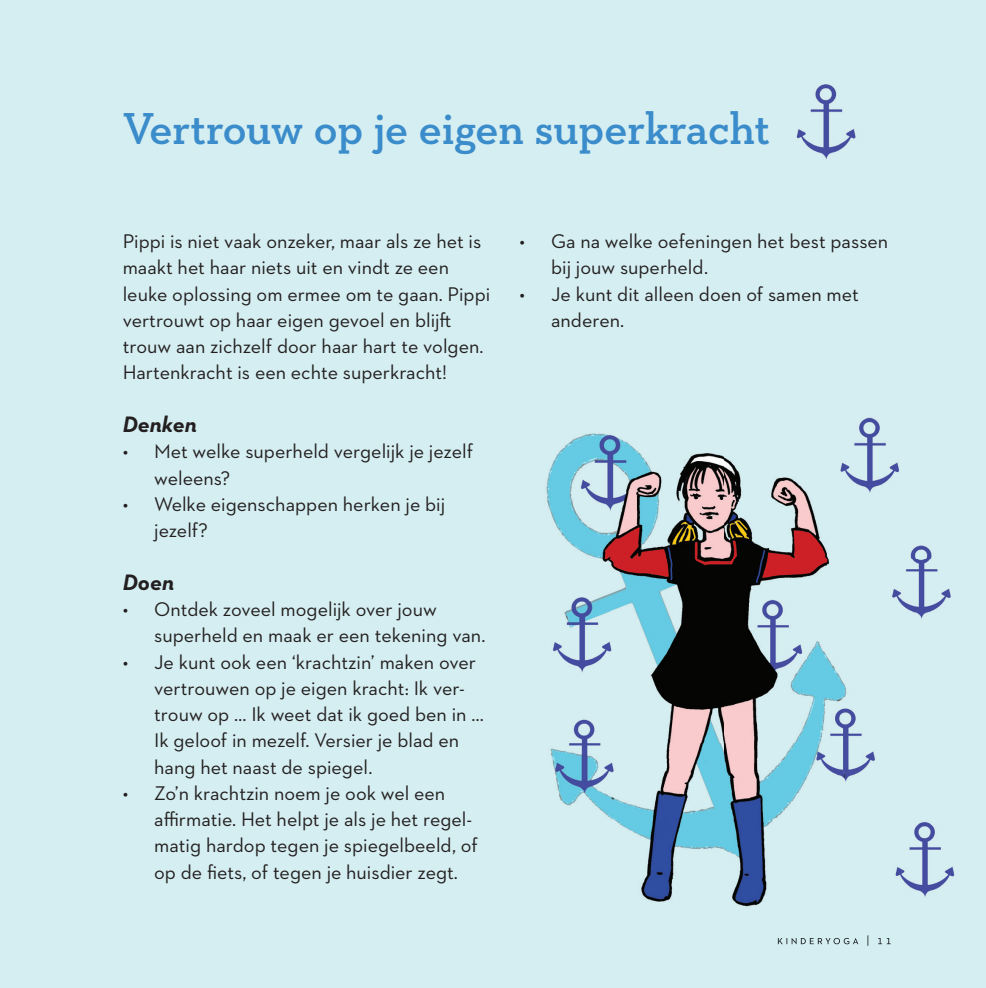
<style>
.page{position:relative;width:986px;height:988px;background:#fff}
.page>*{position:absolute;margin:0;border:0;box-sizing:border-box;transform-origin:0 0}
.t1{font:600 45.5px "Neutraface Slab Text";letter-spacing:-.005em;color:#3b8ccb}
.t2{font:italic 700 22.75px "Neutraface 2 Text";color:#231f20}
.t3{font:20.12px/26.2px "Neutraface 2 Text";color:#231f20}
</style>
<div class="page">
<div style="left:0;top:0;width:986px;height:987px;background:#d5eef1"></div>
<img style="left:546px;top:417px;width:409px;height:529px">
<img style="left:778px;top:934px;width:112px;height:11px">
<img style="left:796px;top:84px;width:60px;height:76px">
<h1 class="t1" style="left:123px;top:100px;width:649px">Vertrouw op je eigen superkracht</h1>
<p class="t3" style="left:123px;top:228px;width:369px">Pippi is niet vaak onzeker, maar als ze het is maakt het haar niets uit en vindt ze een leuke oplossing om ermee om te gaan. Pippi vertrouwt op haar eigen gevoel en blijft trouw aan zichzelf door haar hart te volgen.<br>Hartenkracht is een echte superkracht!</p>
<p class="t2" style="left:123px;top:409px;width:75px">Denken</p>
<p class="t3" style="left:154px;top:438px;width:320px;text-indent:-31px">• Met welke superheld vergelijk je jezelf weleens?</p>
<p class="t3" style="left:154px;top:490px;width:294px;text-indent:-31px">• Welke eigenschappen herken je bij jezelf?</p>
<p class="t2" style="left:123px;top:567px;width:53px">Doen</p>
<p class="t3" style="left:154px;top:595px;width:333px;text-indent:-31px">• Ontdek zoveel mogelijk over jouw superheld en maak er een tekening van.</p>
<p class="t3" style="left:154px;top:648px;width:331px;text-indent:-31px">• Je kunt ook een ‘krachtzin’ maken over vertrouwen op je eigen kracht: Ik ver&shy;trouw op … Ik weet dat ik goed ben in … Ik geloof in mezelf. Versier je blad en hang het naast de spiegel.</p>
<p class="t3" style="left:154px;top:779px;width:325px;text-indent:-31px">• Zo’n krachtzin noem je ook wel een affirmatie. Het helpt je als je het regel&shy;matig hardop tegen je spiegelbeeld, of op de fiets, of tegen je huisdier zegt.</p>
<p class="t3" style="left:551px;top:228px;width:339px;text-indent:-31px">• Ga na welke oefeningen het best passen bij jouw superheld.</p>
<p class="t3" style="left:551px;top:280px;width:309px;text-indent:-31px">• Je kunt dit alleen doen of samen met anderen.</p>
</div>
